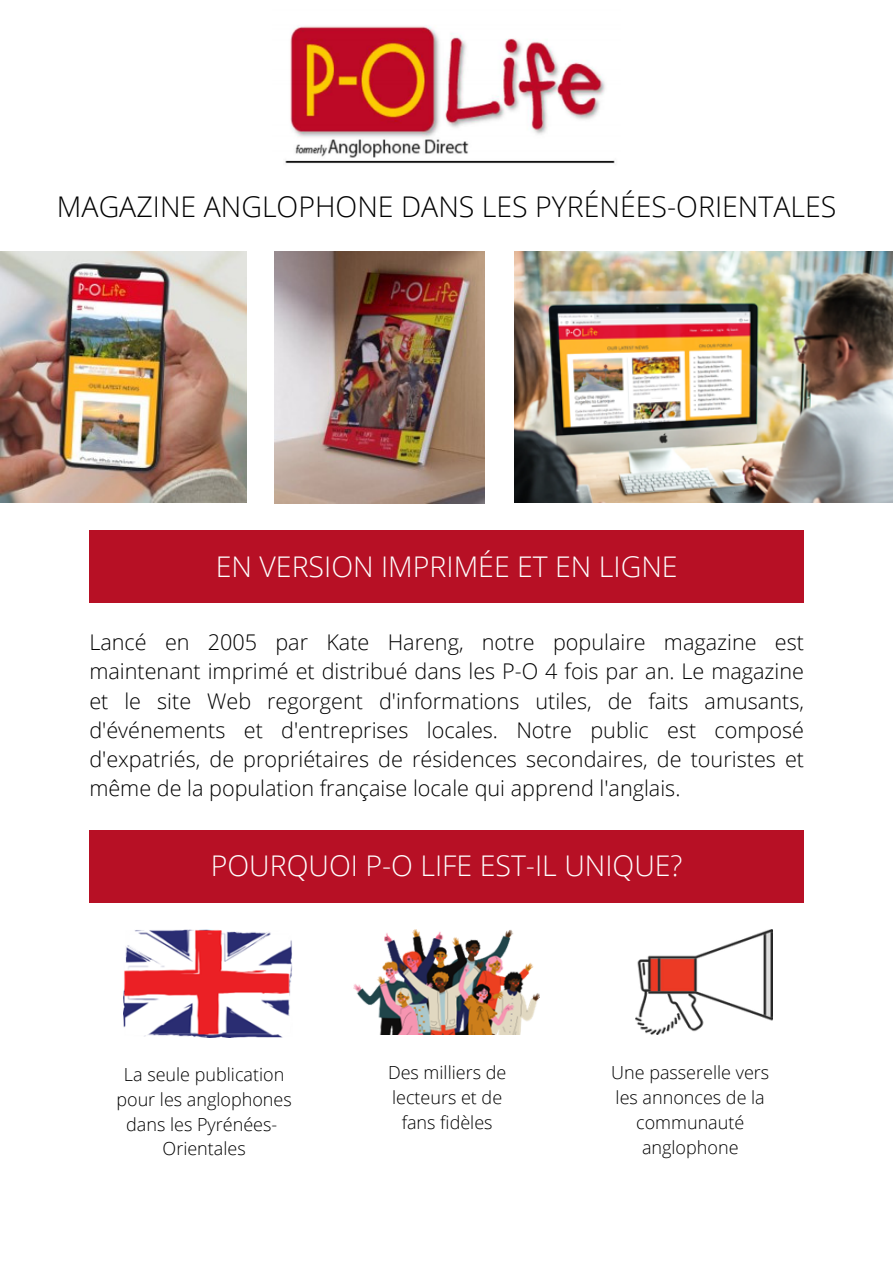
<style>
.page{position:relative;width:893px;height:1264px;background:#fff}
.page>*{position:absolute;margin:0;border:0;box-sizing:border-box;transform-origin:0 0}
.t1{font:300 28.5px "Open Sans";color:#fff}
.t2{font:300 28.5px "Open Sans";color:#000}
.t3{font:300 21.6px/29.2px "Open Sans";color:#000;text-align:justify}
.t4{font:300 18px/24.8px "Open Sans";color:#000;text-align:center}
</style>
<div class="page">
<img style="left:0;top:251px;width:246px;height:251px">
<img style="left:275px;top:251px;width:209px;height:252px">
<img style="left:515px;top:251px;width:377px;height:251px">
<img style="left:285px;top:25px;width:330px;height:139px">
<div style="left:89px;top:530px;width:714px;height:73px;background:#b71025"></div>
<div style="left:89px;top:830px;width:714px;height:72px;background:#b71025"></div>
<img style="left:123px;top:929px;width:169px;height:108px">
<img style="left:354px;top:929px;width:185px;height:105px">
<img style="left:635px;top:929px;width:137px;height:105px">
<p class="t2" style="left:57px;top:187px;width:780px">MAGAZINE ANGLOPHONE DANS LES PYRÉNÉES-ORIENTALES</p>
<h1 class="t1" style="left:216px;top:546px;width:463px">EN VERSION IMPRIMÉE ET EN LIGNE</h1>
<p class="t3" style="left:89px;top:627px;width:716px">Lancé en 2005 par Kate Hareng, notre populaire magazine est maintenant imprimé et distribué dans les P-O 4 fois par an. Le magazine et le site Web regorgent d'informations utiles, de faits amusants, d'événements et d'entreprises locales. Notre public est composé d'expatriés, de propriétaires de résidences secondaires, de touristes et même de la population française locale qui apprend l'anglais.</p>
<h1 class="t1" style="left:211px;top:845px;width:473px">POURQUOI P-O LIFE EST-IL UNIQUE?</h1>
<p class="t4" style="left:116px;top:1061px;width:177px">La seule publication pour les anglophones dans les Pyrénées-<br>Orientales</p>
<p class="t4" style="left:388px;top:1059px;width:120px">Des milliers de lecteurs et de fans fidèles</p>
<p class="t4" style="left:611px;top:1059px;width:159px">Une passerelle vers les annonces de la communauté anglophone</p>
</div>
